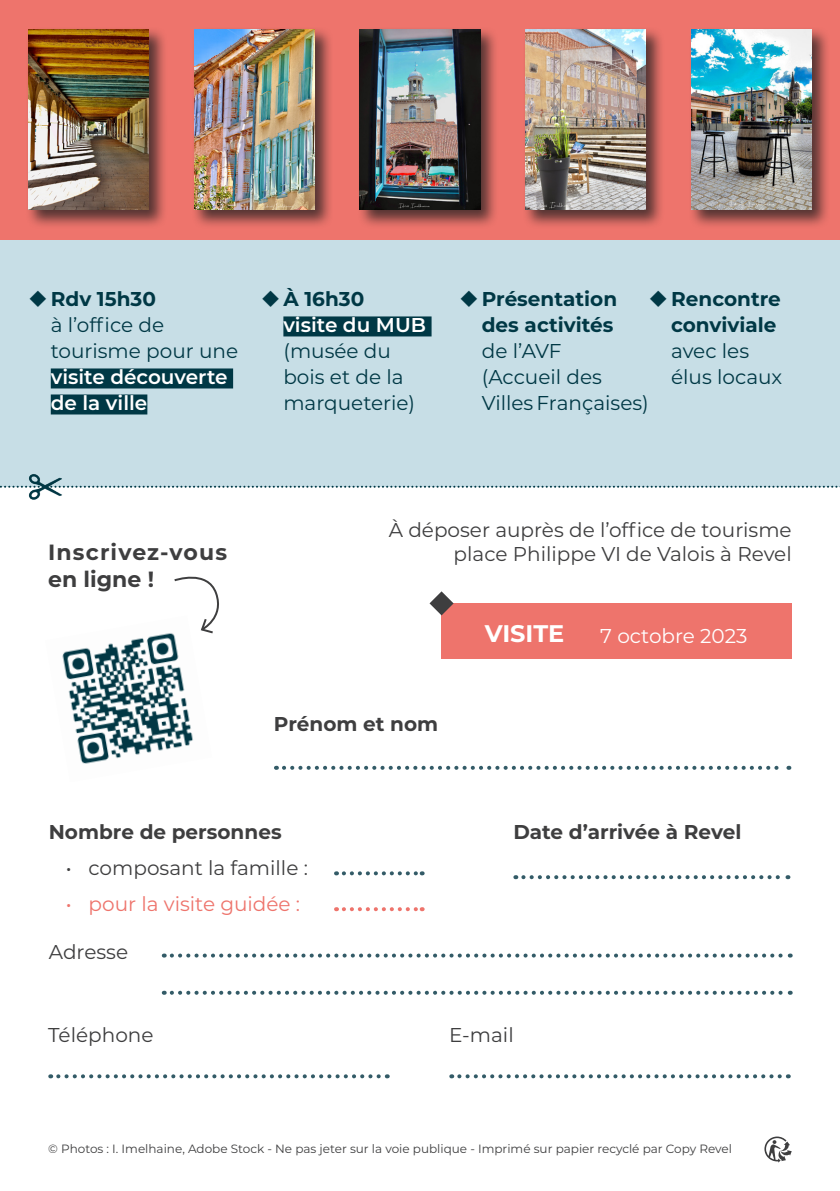
<style>
.page{position:relative;width:840px;height:1191px;background:#fff}
.page>*{position:absolute;margin:0;border:0;box-sizing:border-box;transform-origin:0 0}
.t1{font:700 24px "Montserrat";color:#fff}
.Titre_3{font:700 22px/26.4px "Montserrat";letter-spacing:.05em;color:#3e3e3f}
.t2{font:20px/26px "Montserrat";color:#003845}
.t3{font:20px "Montserrat";color:#3e3e3f}
.t4{font:700 20px/26px "Montserrat";color:#003845}
.t5{font:700 20px "Montserrat";color:#3e3e3f}
.t6{font:20px "Montserrat";color:#ee746c}
.t7{font:20px "Montserrat";color:#fff}
.t8{font:12px "Montserrat";color:#3e3e3f}
.s1{font-weight:700}
.s2{font-weight:600;color:#fff}
.s3{font-weight:400}
</style>
<div class="page">
<div style="left:0;top:239px;width:839px;height:248px;background:#c7dee6"></div>
<div style="left:0;top:0;width:839px;height:239px;background:#ee746c"></div>
<svg style="left:764px;top:1136px;width:27px;height:26px"></svg>
<svg style="left:284px;top:766px;width:505px;height:4px"></svg>
<svg style="left:58px;top:1074px;width:329px;height:4px"></svg>
<svg style="left:523px;top:875px;width:265px;height:4px"></svg>
<svg style="left:172px;top:953px;width:618px;height:4px"></svg>
<svg style="left:172px;top:990px;width:618px;height:4px"></svg>
<svg style="left:459px;top:1074px;width:329px;height:4px"></svg>
<svg style="left:343px;top:871px;width:79px;height:4px"></svg>
<svg style="left:343px;top:907px;width:79px;height:4px"></svg>
<svg style="left:174px;top:576px;width:45px;height:58px"></svg>
<div style="left:25px;top:26px;width:143px;height:203px;background:#231f20;opacity:.75"></div>
<img style="left:28px;top:29px;width:121px;height:181px">
<div style="left:191px;top:26px;width:142px;height:203px;background:#231f20;opacity:.75"></div>
<img style="left:194px;top:29px;width:120px;height:181px">
<div style="left:522px;top:26px;width:142px;height:203px;background:#231f20;opacity:.75"></div>
<img style="left:525px;top:29px;width:120px;height:181px">
<div style="left:356px;top:26px;width:142px;height:203px;background:#231f20;opacity:.75"></div>
<img style="left:359px;top:29px;width:121px;height:181px">
<div style="left:688px;top:26px;width:141px;height:203px;background:#231f20;opacity:.75"></div>
<img style="left:691px;top:29px;width:120px;height:181px">
<img style="left:28px;top:474px;width:34px;height:26px">
<svg style="left:0;top:486px;width:840px;height:2px"></svg>
<div style="left:51px;top:368px;width:182px;height:20px;background:#003845"></div>
<div style="left:51px;top:394px;width:96px;height:20px;background:#003845"></div>
<div style="left:283px;top:316px;width:148px;height:20px;background:#003845"></div>
<div style="left:441px;top:603px;width:350px;height:56px;background:#ee746c"></div>
<svg style="left:429px;top:591px;width:24px;height:24px"></svg>
<img style="left:62px;top:615px;width:150px;height:149px">
<p class="t2" style="left:51px;top:286px;width:189px"><span class="s1">Rdv 15h30<br></span>à l’office de tourisme pour une <span class="s2">visite découverte de la ville</span></p>
<p class="t2" style="left:283px;top:286px;width:144px"><span class="s1">À 16h30<br></span><span class="s2">visite du MUB </span>(musée du bois et de la marqueterie)</p>
<p class="t4" style="left:481px;top:285px;width:137px">Présentation des activités <span class="s3">de l’AVF</span></p>
<p class="t2" style="left:481px;top:364px;width:122px">(Accueil des</p>
<p class="t2" style="left:481px;top:390px;width:168px">Villes Françaises)</p>
<p class="t4" style="left:670px;top:285px;width:113px">Rencontre conviviale <span class="s3">avec les élus locaux</span></p>
<p class="Titre_3" style="left:48px;top:538px;width:180px">Inscrivez-vous en ligne !</p>
<p class="t3" style="left:388px;top:516px;width:404px">À déposer auprès de l’office de tourisme</p>
<p class="t3" style="left:453px;top:540px;width:339px">place Philippe VI de Valois à Revel</p>
<p class="t5" style="left:274px;top:709px;width:166px">Prénom et nom</p>
<p class="t1" style="left:484px;top:616px;width:81px">VISITE</p>
<p class="t7" style="left:600px;top:622px;width:148px">7 octobre 2023</p>
<p class="t5" style="left:49px;top:817px;width:234px">Nombre de personnes</p>
<p class="t3" style="left:66px;top:854px;width:243px">• composant la famille :</p>
<p class="t6" style="left:66px;top:890px;width:236px">• pour la visite guidée :</p>
<p class="t3" style="left:49px;top:938px;width:81px">Adresse</p>
<p class="t3" style="left:48px;top:1021px;width:107px">Téléphone</p>
<p class="t5" style="left:513px;top:817px;width:229px">Date d’arrivée à Revel</p>
<p class="t3" style="left:449px;top:1021px;width:66px">E-mail</p>
<p class="t8" style="left:48px;top:1141px;width:685px">© Photos : I. Imelhaine, Adobe Stock - Ne pas jeter sur la voie publique - Imprimé sur papier recyclé par Copy Revel</p>
</div>
